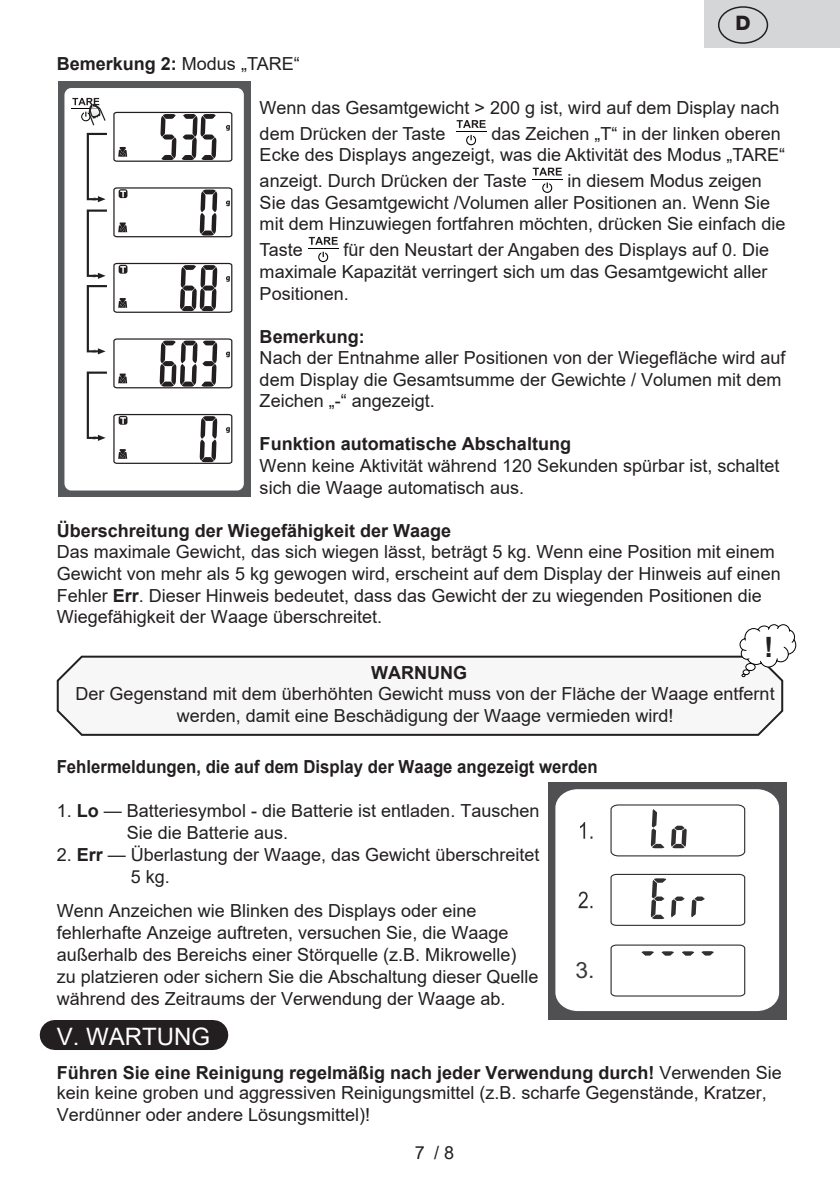
<style>
.page{position:relative;width:840px;height:1191px;background:#fff}
.page>*{position:absolute;margin:0;border:0;box-sizing:border-box;transform-origin:0 0}
.Normální{font:700 28px "Arial";color:#231f20}
.Grafický_nadpis_ETA{font:24px "Arial";color:#fff}
.t1{font:22.4px "Arial";color:#383839}
.t2{font:800 20px "Helvetica Neue OT";color:#231f20}
.Normální-2{font:18px/21.6px "Arial";color:#231f20}
._3_Text{font:18px/21.6px "Arial";color:#231f20}
.Normální-3{font:700 18px "Arial";color:#231f20}
.Normální-4{font:700 18px "Arial";color:#231f20;scale:.93 1}
._3_Text-2{font:700 18px "Arial";color:#231f20}
.s1{font-weight:400}
.s2{font-weight:700}
</style>
<div class="page">
<div style="left:55px;top:1020px;width:157px;height:30px;background:#231f20"></div>
<hr style="left:212px;top:1020px;width:1px;height:30px;background:#231f20">
<div style="left:58px;top:81px;width:192px;height:416px;background:#57585a"></div>
<div style="left:64px;top:88px;width:180px;height:402px;background:#fff;border-radius:7px"></div>
<svg style="left:87px;top:133px;width:20px;height:69px"></svg>
<svg style="left:87px;top:209px;width:20px;height:70px"></svg>
<svg style="left:87px;top:285px;width:20px;height:69px"></svg>
<svg style="left:87px;top:371px;width:20px;height:70px"></svg>
<svg style="left:113px;top:111px;width:120px;height:51px"></svg>
<svg style="left:113px;top:187px;width:120px;height:51px"></svg>
<svg style="left:113px;top:262px;width:120px;height:51px"></svg>
<svg style="left:113px;top:338px;width:120px;height:51px"></svg>
<svg style="left:113px;top:413px;width:120px;height:51px"></svg>
<svg style="left:71px;top:98px;width:35px;height:28px"></svg>
<svg style="left:466px;top:135px;width:10px;height:10px"></svg>
<hr style="left:455px;top:131px;width:31px;height:1px;background:#010202">
<svg style="left:456px;top:120px;width:29px;height:8px"></svg>
<svg style="left:542px;top:182px;width:10px;height:11px"></svg>
<hr style="left:531px;top:179px;width:31px;height:1px;background:#010202">
<svg style="left:532px;top:168px;width:29px;height:7px"></svg>
<svg style="left:318px;top:252px;width:10px;height:10px"></svg>
<hr style="left:307px;top:248px;width:31px;height:1px;background:#010202">
<svg style="left:308px;top:237px;width:29px;height:8px"></svg>
<svg style="left:56px;top:655px;width:727px;height:81px"></svg>
<svg style="left:739px;top:624px;width:56px;height:53px"></svg>
<div style="left:547px;top:782px;width:239px;height:237px;background:#505052"></div>
<div style="left:555px;top:789px;width:223px;height:222px;background:#fff"></div>
<svg style="left:579px;top:822px;width:13px;height:16px"></svg>
<svg style="left:578px;top:891px;width:14px;height:17px"></svg>
<svg style="left:609px;top:873px;width:136px;height:53px;background:#e6e6e6"></svg>
<svg style="left:609px;top:804px;width:136px;height:53px;background:#e8e8e8"></svg>
<svg style="left:609px;top:944px;width:136px;height:53px;background:#efeeee"></svg>
<div style="left:704px;top:0;width:135px;height:48px;background:#d5d6d8"></div>
<div style="left:717px;top:6px;width:50px;height:38px;border:1px solid #231f20;border-radius:50%"></div>
<p class="t2" style="left:735px;top:11px;width:17px">D</p>
<p class="_3_Text-2" style="left:57px;top:51px;width:244px">Bemerkung 2: <span class="s1">Modus „TARE“</span></p>
<p class="_3_Text" style="left:259px;top:94px;width:521px;line-height:26px">Wenn das Gesamtgewicht &gt; 200 g ist, wird auf dem Display nach dem Drücken der Taste</p>
<p class="_3_Text" style="left:259px;top:122px;width:526px;text-align:right">das Zeichen „T“ in der linken oberen<br>Ecke des Displays angezeigt, was die Aktivität des Modus „TARE“</p>
<p class="_3_Text" style="left:259px;top:170px;width:268px">anzeigt. Durch Drücken der Taste</p>
<p class="_3_Text" style="left:259px;top:170px;width:527px;text-indent:308px">in diesem Modus zeigen<br>Sie das Gesamtgewicht /Volumen aller Positionen an. Wenn Sie mit dem Hinzuwiegen fortfahren möchten, drücken Sie einfach die</p>
<p class="_3_Text" style="left:259px;top:239px;width:45px">Taste</p>
<p class="_3_Text" style="left:259px;top:239px;width:510px;text-align:justify;text-indent:84px">für den Neustart der Angaben des Displays auf 0. Die maximale Kapazität verringert sich um das Gesamtgewicht aller Positionen.</p>
<p class="Normální-3" style="left:259px;top:324px;width:107px">Bemerkung:</p>
<p class="Normální-2" style="left:259px;top:347px;width:527px">Nach der Entnahme aller Positionen von der Wiegefläche wird auf dem Display die Gesamtsumme der Gewichte / Volumen mit dem<br>Zeichen „-“ angezeigt.</p>
<p class="Normální-3" style="left:259px;top:431px;width:313px">Funktion automatische Abschaltung</p>
<p class="Normální-2" style="left:259px;top:455px;width:521px">Wenn keine Aktivität während 120 Sekunden spürbar ist, schaltet sich die Waage automatisch aus.</p>
<p class="Normální-3" style="left:57px;top:518px;width:396px">Überschreitung der Wiegefähigkeit der Waage</p>
<p class="Normální-2" style="left:57px;top:541px;width:725px">Das maximale Gewicht, das sich wiegen lässt, beträgt 5 kg. Wenn eine Position mit einem Gewicht von mehr als 5 kg gewogen wird, erscheint auf dem Display der Hinweis auf einen Fehler <span class="s2">Err</span>. Dieser Hinweis bedeutet, dass das Gewicht der zu wiegenden Positionen die Wiegefähigkeit der Waage überschreitet.</p>
<p class="Normální-3" style="left:371px;top:660px;width:97px">WARNUNG</p>
<p class="Normální-2" style="left:76px;top:683px;width:700px;text-align:center">Der Gegenstand mit dem überhöhten Gewicht muss von der Fläche der Waage entfernt werden, damit eine Beschädigung der Waage vermieden wird!</p>
<p class="Normální" style="left:763px;top:627px;width:11px">!</p>
<p class="Normální-4" style="left:57px;top:754px;width:583px">Fehlermeldungen, die auf dem Display der Waage angezeigt werden</p>
<p class="Normální-2" style="left:127px;top:799px;width:414px;text-indent:-70px">1. <span class="s2">Lo</span> — Batteriesymbol - die Batterie ist entladen. Tauschen<br>Sie die Batterie aus.</p>
<p class="Normální-2" style="left:131px;top:843px;width:410px;text-indent:-74px">2. <span class="s2">Err</span> — Überlastung der Waage, das Gewicht überschreitet<br>5 kg.</p>
<p class="Normální-2" style="left:57px;top:899px;width:483px">Wenn Anzeichen wie Blinken des Displays oder eine fehlerhafte Anzeige auftreten, versuchen Sie, die Waage außerhalb des Bereichs einer Störquelle (z.B. Mikrowelle) zu platzieren oder sichern Sie die Abschaltung dieser Quelle während des Zeitraums der Verwendung der Waage ab.</p>
<p class="Grafický_nadpis_ETA" style="left:57px;top:1020px;width:155px">V. WARTUNG</p>
<p class="Normální-2" style="left:57px;top:1061px;width:726px"><span class="s2">Führen Sie eine Reinigung regelmäßig nach jeder Verwendung durch!</span> Verwenden Sie kein keine groben und aggressiven Reinigungsmittel (z.B. scharfe Gegenstände, Kratzer,<br>Verdünner oder andere Lösungsmittel)!</p>
<p class="t1" style="left:575px;top:954px;width:21px">3.</p>
<p class="Normální-2" style="left:415px;top:1142px;width:41px">7 / 8</p>
</div>
